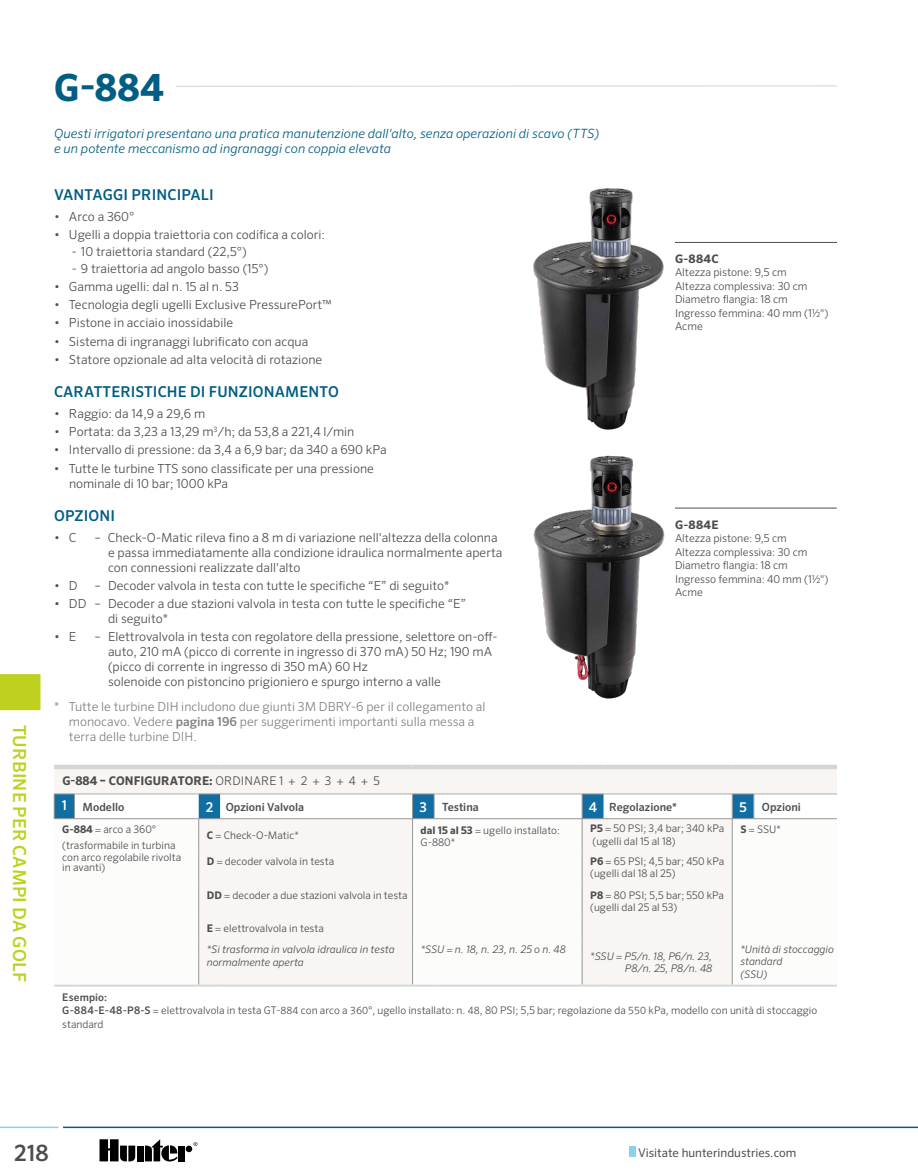
<style>
.page{position:relative;width:918px;height:1175px;background:#fff}
.page>*{position:absolute;margin:0;border:0;box-sizing:border-box;transform-origin:0 0}
.t1{font:700 37.5px "Sero Pro";color:#005d83}
.t2{font:500 22.5px "Sero Pro";color:#4c4d4d}
.t3{font:500 18px "Sero Pro";letter-spacing:.01em;color:#bdd11e}
.t4{font:500 15px "Sero Pro";letter-spacing:.01em;color:#005d83}
.t5{font:italic 300 12.75px/15px "Sero Pro";letter-spacing:.005em;color:#005d83}
.t6{font:300 12.45px/15px "Sero Pro";color:#4c4d4d}
.t7{font:300 12.45px/15px "Sero Pro";color:#818383}
.t8{font:700 12px "Sero Pro";letter-spacing:.01em;color:#4c4d4d}
.t9{font:12px "Sero Pro";color:#4c4d4d}
.t10{font:700 11.7px "Sero Pro";letter-spacing:.03em;color:#4c4d4d}
.t11{font:500 11.25px "Sero Pro";color:#4c4d4d}
.t12{font:300 10.8px/13.5px "Sero Pro";color:#4c4d4d}
.t13{font:300 10.5px/12.6px "Sero Pro";color:#4c4d4d}
.t14{font:italic 300 10.5px/12.6px "Sero Pro";color:#4c4d4d}
.s1{font-weight:500}
.s2{font-weight:300}
.s3{font-size:13.5px;color:#fff}
.s4{font-weight:700}
.s5{font-weight:700;font-style:normal}
.s6{font-style:normal}
</style>
<div class="page">
<div style="left:629px;top:1146px;width:6px;height:10px;background:#8dcef2"></div>
<hr style="left:63px;top:1126px;width:855px;height:2px;background:#005d83">
<hr style="left:0;top:1126px;width:58px;height:2px;background:#8dcef2">
<svg style="left:176px;top:85px;width:661px;height:2px"></svg>
<svg style="left:194px;top:1142px;width:3px;height:4px"></svg>
<div style="left:137px;top:1145px;width:7px;height:16px;background:#000"></div>
<div style="left:186px;top:1145px;width:6px;height:7px;background:#000;border-radius:50%"></div>
<div style="left:178px;top:1145px;width:7px;height:16px;background:#000"></div>
<svg style="left:145px;top:1139px;width:32px;height:22px"></svg>
<svg style="left:100px;top:1139px;width:35px;height:22px"></svg>
<div style="left:0;top:674px;width:40px;height:36px;background:#bdd11e"></div>
<hr style="left:675px;top:242px;width:162px;height:1px;background:#4c4d4d">
<hr style="left:675px;top:508px;width:162px;height:1px;background:#4c4d4d">
<div style="left:54px;top:769px;width:783px;height:24px;background:#f8f5f2"></div>
<svg style="left:54px;top:819px;width:783px;height:165px"></svg>
<hr style="left:412px;top:850px;width:1px;height:33px;background:#969798">
<hr style="left:198px;top:819px;width:1px;height:31px;background:#969798">
<hr style="left:412px;top:819px;width:1px;height:31px;background:#969798">
<hr style="left:198px;top:850px;width:1px;height:33px;background:#969798">
<hr style="left:198px;top:883px;width:1px;height:35px;background:#969798">
<hr style="left:412px;top:883px;width:1px;height:35px;background:#969798">
<hr style="left:732px;top:819px;width:1px;height:31px;background:#969798">
<hr style="left:732px;top:850px;width:1px;height:33px;background:#969798">
<hr style="left:582px;top:883px;width:1px;height:35px;background:#969798">
<hr style="left:732px;top:883px;width:1px;height:35px;background:#969798">
<svg style="left:412px;top:918px;width:1px;height:66px"></svg>
<svg style="left:582px;top:918px;width:1px;height:66px"></svg>
<svg style="left:732px;top:918px;width:1px;height:66px"></svg>
<div style="left:54px;top:764px;width:20px;height:5px;background:#d4d5d5"></div>
<div style="left:74px;top:764px;width:125px;height:5px;background:#d4d5d5"></div>
<div style="left:199px;top:764px;width:21px;height:5px;background:#d4d5d5"></div>
<div style="left:220px;top:764px;width:193px;height:5px;background:#d4d5d5"></div>
<div style="left:413px;top:764px;width:21px;height:5px;background:#d4d5d5"></div>
<div style="left:434px;top:764px;width:148px;height:5px;background:#d4d5d5"></div>
<div style="left:582px;top:764px;width:22px;height:5px;background:#d4d5d5"></div>
<div style="left:604px;top:764px;width:128px;height:5px;background:#d4d5d5"></div>
<div style="left:732px;top:764px;width:22px;height:5px;background:#d4d5d5"></div>
<div style="left:754px;top:764px;width:83px;height:5px;background:#d4d5d5"></div>
<svg style="left:198px;top:918px;width:1px;height:66px"></svg>
<hr style="left:54px;top:984px;width:20px;height:2px;background:#d4d5d5">
<hr style="left:74px;top:984px;width:125px;height:2px;background:#d4d5d5">
<hr style="left:413px;top:984px;width:21px;height:2px;background:#d4d5d5">
<hr style="left:434px;top:984px;width:148px;height:2px;background:#d4d5d5">
<hr style="left:732px;top:984px;width:22px;height:2px;background:#d4d5d5">
<hr style="left:754px;top:984px;width:83px;height:2px;background:#d4d5d5">
<hr style="left:199px;top:984px;width:21px;height:2px;background:#d4d5d5">
<hr style="left:220px;top:984px;width:193px;height:2px;background:#d4d5d5">
<hr style="left:582px;top:984px;width:22px;height:2px;background:#d4d5d5">
<hr style="left:604px;top:984px;width:128px;height:2px;background:#d4d5d5">
<svg style="left:54px;top:793px;width:783px;height:26px"></svg>
<hr style="left:434px;top:818px;width:148px;height:1px;background:#969798">
<hr style="left:582px;top:819px;width:1px;height:31px;background:#969798">
<hr style="left:582px;top:850px;width:1px;height:33px;background:#969798">
<img style="left:533px;top:188px;width:131px;height:242px">
<img style="left:533px;top:455px;width:132px;height:244px">
<h1 class="t1" style="left:54px;top:64px;width:111px">G-884</h1>
<h3 class="t3" style="left:30px;top:725px;width:258px;rotate:90deg">TURBINE PER CAMPI DA GOLF</h3>
<p class="t5" style="left:54px;top:126px;width:547px">Questi irrigatori presentano una pratica manutenzione dall'alto, senza operazioni di scavo (TTS) e un potente meccanismo ad ingranaggi con coppia elevata</p>
<p class="t4" style="left:54px;top:186px;width:161px">VANTAGGI PRINCIPALI</p>
<p class="t6" style="left:54px;top:209px;width:82px">• Arco a 360°</p>
<p class="t6" style="left:54px;top:227px;width:273px">• Ugelli a doppia traiettoria con codifica a colori:</p>
<p class="t6" style="left:72px;top:244px;width:176px">- 10 traiettoria standard (22,5°)</p>
<p class="t6" style="left:72px;top:261px;width:198px">- 9 traiettoria ad angolo basso (15°)</p>
<p class="t6" style="left:54px;top:279px;width:186px">• Gamma ugelli: dal n. 15 al n. 53</p>
<p class="t6" style="left:54px;top:297px;width:279px">• Tecnologia degli ugelli Exclusive PressurePort™</p>
<p class="t6" style="left:54px;top:315px;width:181px">• Pistone in acciaio inossidabile</p>
<p class="t6" style="left:54px;top:333px;width:256px">• Sistema di ingranaggi lubrificato con acqua</p>
<p class="t6" style="left:54px;top:352px;width:270px">• Statore opzionale ad alta velocità di rotazione</p>
<p class="t4" style="left:54px;top:383px;width:286px">CARATTERISTICHE DI FUNZIONAMENTO</p>
<p class="t6" style="left:54px;top:406px;width:153px">• Raggio: da 14,9 a 29,6 m</p>
<p class="t6" style="left:54px;top:424px;width:302px">• Portata: da 3,23 a 13,29 m<sup>3</sup>/h; da 53,8 a 221,4 l/min</p>
<p class="t6" style="left:54px;top:442px;width:334px">• Intervallo di pressione: da 3,4 a 6,9 bar; da 340 a 690 kPa</p>
<p class="t6" style="left:69px;top:460px;width:306px;text-indent:-15px">• Tutte le turbine TTS sono classificate per una pressione nominale di 10 bar; 1000 kPa</p>
<p class="t4" style="left:54px;top:507px;width:63px">OPZIONI</p>
<p class="t6" style="left:54px;top:529px;width:24px">• C</p>
<p class="t6" style="left:108px;top:529px;width:396px;text-indent:-14px">– Check-O-Matic rileva fino a 8 m di variazione nell'altezza della colonna e passa immediatamente alla condizione idraulica normalmente aperta con connessioni realizzate dall'alto</p>
<p class="t6" style="left:54px;top:578px;width:25px">• D</p>
<p class="t6" style="left:94px;top:578px;width:357px">– Decoder valvola in testa con tutte le specifiche “E” di seguito*</p>
<p class="t6" style="left:108px;top:596px;width:360px;text-indent:-54px">• DD – Decoder a due stazioni valvola in testa con tutte le specifiche “E” di seguito*</p>
<p class="t6" style="left:54px;top:629px;width:24px">• E</p>
<p class="t6" style="left:108px;top:629px;width:391px;text-indent:-14px">– Elettrovalvola in testa con regolatore della pressione, selettore on-off&shy;auto, 210 mA (picco di corrente in ingresso di 370 mA) 50 Hz; 190 mA (picco di corrente in ingresso di 350 mA) 60 Hz<br>solenoide con pistoncino prigioniero e spurgo interno a valle</p>
<p class="t7" style="left:69px;top:699px;width:418px;text-indent:-15px">* Tutte le turbine DIH includono due giunti 3M DBRY-6 per il collegamento al monocavo. Vedere <span class="s1">pagina 196</span> per suggerimenti importanti sulla messa a terra delle turbine DIH.</p>
<p class="t10" style="left:675px;top:252px;width:45px">G-884C</p>
<p class="t12" style="left:675px;top:266px;width:155px">Altezza pistone: 9,5 cm<br>Altezza complessiva: 30 cm<br>Diametro flangia: 18 cm<br>Ingresso femmina: 40 mm (1½")<br>Acme</p>
<p class="t10" style="left:675px;top:517px;width:45px">G-884E</p>
<p class="t12" style="left:675px;top:531px;width:155px">Altezza pistone: 9,5 cm<br>Altezza complessiva: 30 cm<br>Diametro flangia: 18 cm<br>Ingresso femmina: 40 mm (1½")<br>Acme</p>
<p class="t8" style="left:62px;top:773px;width:319px">G-884 – CONFIGURATORE: <span class="s2">ORDINARE 1 + 2 + 3 + 4 + 5</span></p>
<p class="t11" style="left:62px;top:800px;width:64px"><span class="s3">1</span> Modello</p>
<p class="t11" style="left:206px;top:800px;width:100px"><span class="s3">2</span> Opzioni Valvola</p>
<p class="t11" style="left:420px;top:800px;width:61px"><span class="s3">3</span> Testina</p>
<p class="t11" style="left:589px;top:800px;width:90px"><span class="s3">4</span> Regolazione*</p>
<p class="t11" style="left:739px;top:800px;width:63px"><span class="s3">5</span> Opzioni</p>
<p class="t13" style="left:62px;top:821px;width:115px;line-height:15.6px"><span class="s4">G-884</span> = arco a 360° (trasformabile in turbina</p>
<p class="t13" style="left:62px;top:852px;width:120px;line-height:9.6px">con arco regolabile rivolta in avanti)</p>
<p class="t13" style="left:207px;top:828px;width:93px"><span class="s4">C</span> = Check-O-Matic*</p>
<p class="t13" style="left:421px;top:823px;width:141px"><span class="s4">dal 15 al 53</span> = ugello installato:<br>G-880*</p>
<p class="t13" style="left:590px;top:822px;width:136px"><span class="s4">P5</span> = 50 PSI; 3,4 bar; 340 kPa (ugelli dal 15 al 18)</p>
<p class="t13" style="left:740px;top:822px;width:42px"><span class="s4">S</span> = SSU*</p>
<p class="t13" style="left:207px;top:854px;width:129px"><span class="s4">D</span> = decoder valvola in testa</p>
<p class="t13" style="left:590px;top:854px;width:136px"><span class="s4">P6</span> = 65 PSI; 4,5 bar; 450 kPa (ugelli dal 18 al 25)</p>
<p class="t13" style="left:207px;top:888px;width:202px"><span class="s4">DD</span> = decoder a due stazioni valvola in testa</p>
<p class="t13" style="left:590px;top:888px;width:135px"><span class="s4">P8</span> = 80 PSI; 5,5 bar; 550 kPa (ugelli dal 25 al 53)</p>
<p class="t14" style="left:207px;top:918px;width:189px;line-height:21px"><span class="s5">E</span> <span class="s6">= elettrovalvola in testa<br></span>*Si trasforma in valvola idraulica in testa</p>
<p class="t14" style="left:207px;top:955px;width:99px">normalmente aperta</p>
<p class="t14" style="left:421px;top:942px;width:147px">*SSU = n. 18, n. 23, n. 25 o n. 48</p>
<p class="t14" style="left:590px;top:949px;width:123px;text-align:right">*SSU = P5/n. 18, P6/n. 23,<br>P8/n. 25, P8/n. 48</p>
<p class="t14" style="left:740px;top:942px;width:95px">*Unità di stoccaggio standard<br>(SSU)</p>
<p class="t13" style="left:62px;top:990px;width:756px;line-height:13.5px"><span class="s1">Esempio:<br>G-884-E-48-P8-S</span> = elettrovalvola in testa GT-884 con arco a 360°, ugello installato: n. 48, 80 PSI; 5,5 bar; regolazione da 550 kPa, modello con unità di stoccaggio standard</p>
<h2 class="t2" style="left:14px;top:1139px;width:36px">218</h2>
<p class="t9" style="left:638px;top:1145px;width:160px">Visitate hunterindustries.com</p>
</div>
